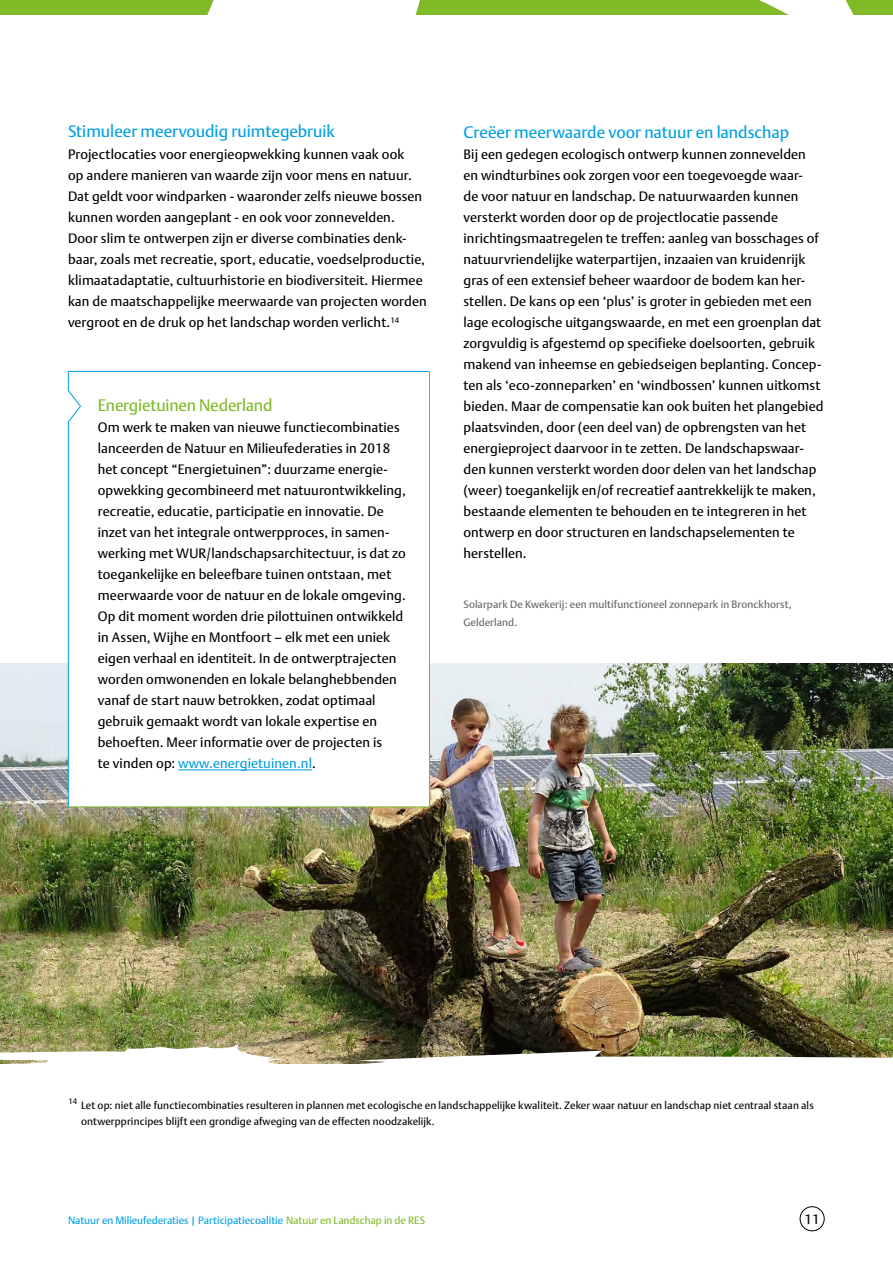
<style>
.page{position:relative;width:893px;height:1263px;background:#fff}
.page>*{position:absolute;margin:0;border:0;box-sizing:border-box;transform-origin:0 0}
.t1{font:16.5px "DTL Argo T";color:#009fe3}
.t2{font:16.5px "DTL Argo T";letter-spacing:-.01em;color:#80ba27}
.t3{font:13.5px/21px "DTL Argo T";letter-spacing:.01em;color:#000}
.t4{font:10.5px/16.5px "DTL Argo T";letter-spacing:.01em;color:#000}
.t5{font:10.5px/18px "DTL Argo T";letter-spacing:.01em;color:#646363}
.t6{font:10.5px "DTL Argo T";color:#009fe3}
.s1{color:#009fe3}
.s2{color:#80ba27}
</style>
<div class="page">
<div style="left:800px;top:1206px;width:25px;height:25px;border:1px solid #000;border-radius:50%"></div>
<svg style="left:0;top:0;width:893px;height:15px"></svg>
<img style="left:0;top:663px;width:893px;height:381px">
<svg style="left:68px;top:371px;width:362px;height:437px"></svg>
<img style="left:0;top:1044px;width:893px;height:20px">
<hr style="left:178px;top:770px;width:134px;height:1px;background:#009fe3">
<p class="t1" style="left:68px;top:121px;width:269px">Stimuleer meervoudig ruimtegebruik</p>
<p class="t3" style="left:68px;top:144px;width:360px">Projectlocaties voor energieopwekking kunnen vaak ook<br>op andere manieren van waarde zijn voor mens en natuur.<br>Dat geldt voor windparken - waaronder zelfs nieuwe bossen kunnen worden aangeplant - en ook voor zonnevelden.<br>Door slim te ontwerpen zijn er diverse combinaties denk&shy;baar, zoals met recreatie, sport, educatie, voedselproductie, klimaatadaptatie, cultuurhistorie en biodiversiteit. Hiermee kan de maatschappelijke meerwaarde van projecten worden vergroot en de druk op het landschap worden verlicht.<sup>14</sup></p>
<p class="t2" style="left:98px;top:395px;width:176px">Energietuinen Nederland</p>
<p class="t3" style="left:98px;top:417px;width:310px">Om werk te maken van nieuwe functiecombinaties lanceerden de Natuur en Milieufederaties in 2018 het concept “Energietuinen”: duurzame energie&shy;opwekking gecombineerd met natuurontwikkeling, recreatie, educatie, participatie en innovatie. De inzet van het integrale ontwerpproces, in samen&shy;werking met WUR/landschapsarchitectuur, is dat zo toegankelijke en beleefbare tuinen ontstaan, met meerwaarde voor de natuur en de lokale omgeving.<br>Op dit moment worden drie pilottuinen ontwikkeld in Assen, Wijhe en Montfoort – elk met een uniek eigen verhaal en identiteit. In de ontwerptrajecten worden omwonenden en lokale belanghebbenden vanaf de start nauw betrokken, zodat optimaal gebruik gemaakt wordt van lokale expertise en behoeften. Meer informatie over de projecten is<br>te vinden op: <span class="s1">www.energietuinen.nl</span>.</p>
<p class="t1" style="left:463px;top:122px;width:327px">Creëer meerwaarde voor natuur en landschap</p>
<p class="t3" style="left:463px;top:144px;width:362px">Bij een gedegen ecologisch ontwerp kunnen zonnevelden en windturbines ook zorgen voor een toegevoegde waar-<br>de voor natuur en landschap. De natuurwaarden kunnen versterkt worden door op de projectlocatie passende inrichtingsmaatregelen te treffen: aanleg van bosschages of natuurvriendelijke waterpartijen, inzaaien van kruidenrijk gras of een extensief beheer waardoor de bodem kan her&shy;stellen. De kans op een ‘plus’ is groter in gebieden met een lage ecologische uitgangswaarde, en met een groenplan dat zorgvuldig is afgestemd op specifieke doelsoorten, gebruik makend van inheemse en gebiedseigen beplanting. Concep&shy;ten als ‘eco-zonneparken’ en ‘windbossen’ kunnen uitkomst bieden. Maar de compensatie kan ook buiten het plangebied plaatsvinden, door (een deel van) de opbrengsten van het energieproject daarvoor in te zetten. De landschapswaar&shy;den kunnen versterkt worden door delen van het landschap (weer) toegankelijk en/of recreatief aantrekkelijk te maken, bestaande elementen te behouden en te integreren in het ontwerp en door structuren en landschapselementen te herstellen.</p>
<p class="t5" style="left:463px;top:595px;width:330px">Solarpark De Kwekerij: een multifunctioneel zonnepark in Bronckhorst,<br>Gelderland.</p>
<p class="t4" style="left:81px;top:1097px;width:734px;text-indent:-13px"><sup>14</sup> Let op: niet alle functiecombinaties resulteren in plannen met ecologische en landschappelijke kwaliteit. Zeker waar natuur en landschap niet centraal staan als ontwerpprincipes blijft een grondige afweging van de effecten noodzakelijk.</p>
<p class="t6" style="left:68px;top:1214px;width:359px">Natuur en Milieufederaties | Participatiecoalitie <span class="s2">Natuur en Landschap in de RES</span></p>
<p class="t3" style="left:805px;top:1208px;width:17px">11</p>
</div>
